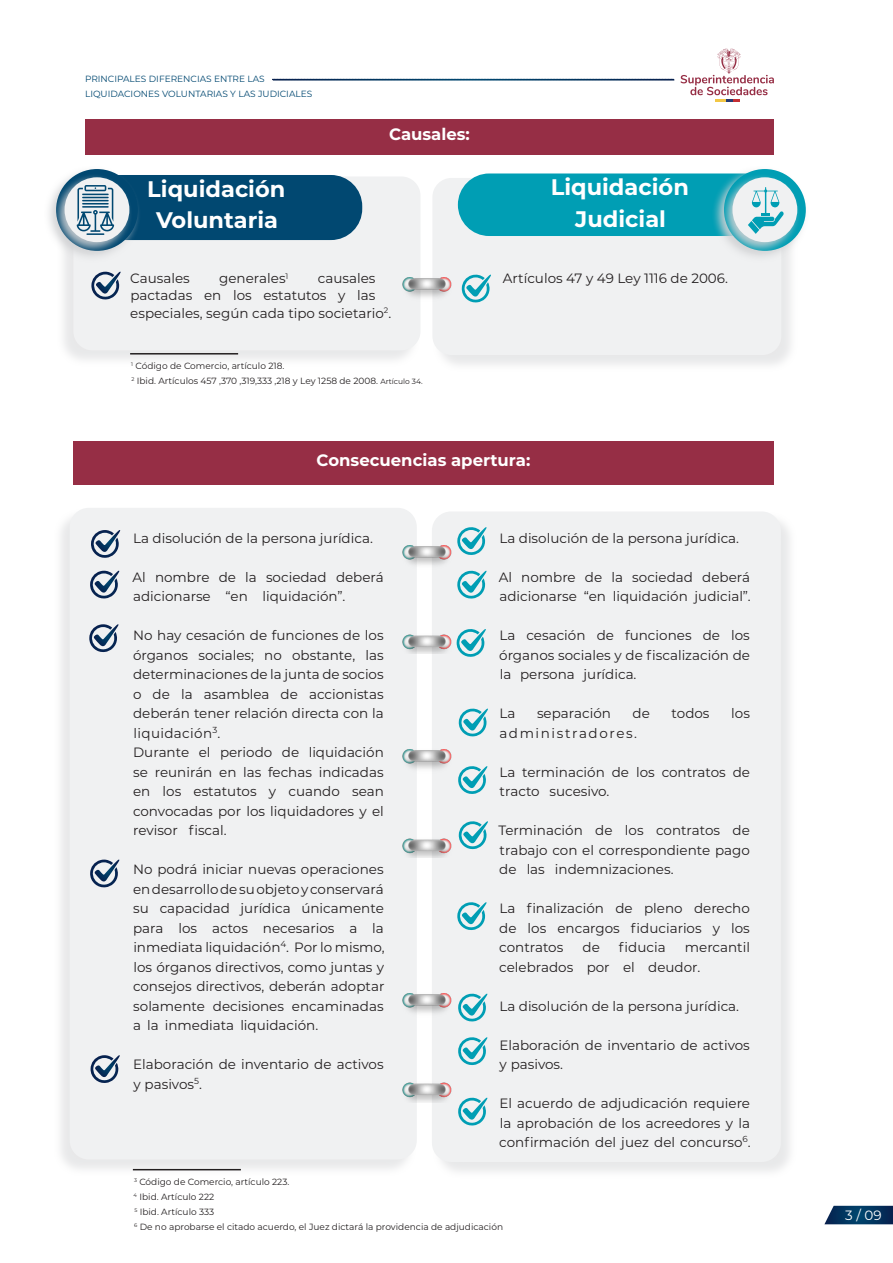
<style>
.page{position:relative;width:893px;height:1263px;background:#fff}
.page>*{position:absolute;margin:0;border:0;box-sizing:border-box;transform-origin:0 0}
.t1{font:700 22.5px "Montserrat";color:#fff}
.t2{font:700 16.5px "Montserrat";color:#fff}
.Estilo_de_párrafo_1{font:13.5px/19.5px "Montserrat";color:#231f20;text-align:justify}
.Estilo_de_párrafo_1-2{font:13.5px "Montserrat";letter-spacing:.12em;color:#231f20}
.t3{font:13.5px "Montserrat";color:#fff}
._6_pt{font:9px "Montserrat";color:#231f20}
.t4{font:9px/15px "Montserrat";color:#014871}
.s1{font-size:7.5px}
</style>
<div class="page">
<svg style="left:824px;top:1206px;width:69px;height:18px"></svg>
<svg style="left:272px;top:79px;width:403px;height:2px"></svg>
<svg style="left:681px;top:49px;width:93px;height:53px"></svg>
<div style="left:432px;top:511px;width:366px;height:668px;background:#f0f1f2"></div>
<div style="left:53px;top:508px;width:363px;height:668px;background:#c2c3c6;opacity:.37"></div>
<div style="left:70px;top:508px;width:347px;height:651px;background:#f0f1f2;border-radius:19px"></div>
<div style="left:433px;top:178px;width:365px;height:194px;background:#c2c3c6;opacity:.37"></div>
<div style="left:432px;top:178px;width:349px;height:177px;background:#f0f1f2;border-radius:19px"></div>
<div style="left:57px;top:176px;width:363px;height:191px;background:#c2c3c6;opacity:.37"></div>
<div style="left:73px;top:176px;width:347px;height:174px;background:#f0f1f2;border-radius:19px"></div>
<div style="left:73px;top:175px;width:289px;height:65px;background:#014871;border-radius:31px"></div>
<div style="left:43px;top:165px;width:99px;height:98px;background:#d1d2d4;opacity:.88"></div>
<div style="left:56px;top:169px;width:82px;height:82px;background:#014871;border-radius:50%"></div>
<div style="left:52px;top:173px;width:81px;height:81px;background:#d1d2d4;opacity:.88"></div>
<div style="left:65px;top:177px;width:64px;height:65px;background:#f0f1f2;border-radius:50%"></div>
<svg style="left:77px;top:185px;width:37px;height:50px"></svg>
<hr style="left:130px;top:353px;width:108px;height:1px;background:#231f20">
<div style="left:73px;top:441px;width:701px;height:44px;background:#962e45"></div>
<svg style="left:91px;top:272px;width:30px;height:28px"></svg>
<svg style="left:462px;top:274px;width:29px;height:29px"></svg>
<hr style="left:133px;top:1169px;width:108px;height:1px;background:#231f20">
<svg style="left:91px;top:530px;width:29px;height:28px"></svg>
<svg style="left:90px;top:571px;width:29px;height:28px"></svg>
<svg style="left:89px;top:624px;width:29px;height:28px"></svg>
<svg style="left:90px;top:859px;width:29px;height:29px"></svg>
<svg style="left:457px;top:527px;width:29px;height:28px"></svg>
<svg style="left:457px;top:570px;width:29px;height:29px"></svg>
<svg style="left:457px;top:629px;width:29px;height:28px"></svg>
<svg style="left:459px;top:708px;width:29px;height:29px"></svg>
<svg style="left:458px;top:766px;width:29px;height:28px"></svg>
<svg style="left:459px;top:821px;width:29px;height:28px"></svg>
<svg style="left:457px;top:902px;width:29px;height:28px"></svg>
<svg style="left:458px;top:993px;width:29px;height:29px"></svg>
<svg style="left:458px;top:1037px;width:29px;height:28px"></svg>
<svg style="left:458px;top:1097px;width:29px;height:29px"></svg>
<svg style="left:90px;top:1055px;width:30px;height:28px"></svg>
<div style="left:85px;top:120px;width:689px;height:35px;background:#962e45"></div>
<div style="left:458px;top:173px;width:326px;height:63px;background:#009eb4;border-radius:31px"></div>
<div style="left:711px;top:165px;width:99px;height:98px;background:#d1d2d4;opacity:.88"></div>
<div style="left:724px;top:169px;width:82px;height:82px;background:#009eb4;border-radius:50%"></div>
<div style="left:720px;top:173px;width:81px;height:81px;background:#d1d2d4;opacity:.88"></div>
<div style="left:732px;top:177px;width:65px;height:65px;background:#f0f1f2;border-radius:50%"></div>
<svg style="left:748px;top:221px;width:11px;height:13px"></svg>
<svg style="left:752px;top:187px;width:32px;height:42px"></svg>
<img style="left:402px;top:545px;width:50px;height:108px">
<img style="left:402px;top:277px;width:50px;height:63px">
<img style="left:402px;top:749px;width:50px;height:109px">
<img style="left:402px;top:993px;width:50px;height:109px">
<p class="t4" style="left:85px;top:71px;width:229px">PRINCIPALES DIFERENCIAS ENTRE LAS<br>LIQUIDACIONES VOLUNTARIAS Y LAS JUDICIALES</p>
<h1 class="t1" style="left:147px;top:173px;width:140px">Liquidación</h1>
<h1 class="t1" style="left:156px;top:204px;width:123px">Voluntaria</h1>
<h1 class="t2" style="left:389px;top:122px;width:82px">Causales:</h1>
<p class="Estilo_de_párrafo_1" style="left:130px;top:268px;width:61px">Causales</p>
<p class="Estilo_de_párrafo_1" style="left:219px;top:268px;width:71px">generales<sup>1</sup></p>
<p class="Estilo_de_párrafo_1" style="left:130px;top:270px;width:247px;line-height:16.5px;text-align:right">causales<br>pactadas en los estatutos y las</p>
<p class="Estilo_de_párrafo_1" style="left:130px;top:303px;width:262px">especiales, según cada tipo societario<sup>2</sup>.</p>
<p class="_6_pt" style="left:131px;top:359px;width:155px"><sup>1</sup> Código de Comercio, artículo 218.</p>
<p class="_6_pt" style="left:131px;top:374px;width:293px"><sup>2</sup> Ibid. Artículos 457 ,370 ,319,333 ,218 y Ley 1258 de 2008. <span class="s1">Artículo 34.</span></p>
<h1 class="t1" style="left:551px;top:171px;width:140px">Liquidación</h1>
<h1 class="t1" style="left:575px;top:203px;width:92px">Judicial</h1>
<p class="Estilo_de_párrafo_1" style="left:503px;top:268px;width:227px">Artículos 47 y 49 Ley 1116 de 2006.</p>
<h1 class="t2" style="left:317px;top:448px;width:215px">Consecuencias apertura:</h1>
<p class="Estilo_de_párrafo_1" style="left:133px;top:528px;width:241px">La disolución de la persona jurídica.</p>
<p class="Estilo_de_párrafo_1" style="left:132px;top:567px;width:253px">Al nombre de la sociedad deberá adicionarse “en liquidación”.</p>
<p class="Estilo_de_párrafo_1" style="left:133px;top:625px;width:252px">No hay cesación de funciones de los órganos sociales; no obstante, las determinaciones de la junta de socios o de la asamblea de accionistas deberán tener relación directa con la liquidación<sup>3</sup>.</p>
<p class="Estilo_de_párrafo_1" style="left:133px;top:742px;width:252px">Durante el periodo de liquidación se reunirán en las fechas indicadas en los estatutos y cuando sean convocadas por los liquidadores y el revisor fiscal.</p>
<p class="Estilo_de_párrafo_1" style="left:133px;top:859px;width:253px">No podrá iniciar nuevas operaciones en desarrollo de su objeto y conservará su capacidad jurídica únicamente para los actos necesarios a la inmediata liquidación<sup>4</sup>. Por lo mismo, los órganos directivos, como juntas y consejos directivos, deberán adoptar solamente decisiones encaminadas a la inmediata liquidación.</p>
<p class="Estilo_de_párrafo_1" style="left:133px;top:1054px;width:252px">Elaboración de inventario de activos y pasivos<sup>5</sup>.</p>
<p class="Estilo_de_párrafo_1" style="left:499px;top:528px;width:241px">La disolución de la persona jurídica.</p>
<p class="Estilo_de_párrafo_1" style="left:499px;top:567px;width:254px">Al nombre de la sociedad deberá adicionarse “en liquidación judicial”.</p>
<p class="Estilo_de_párrafo_1" style="left:499px;top:625px;width:252px">La cesación de funciones de los órganos sociales y de fiscalización de la persona jurídica.</p>
<p class="Estilo_de_párrafo_1" style="left:499px;top:703px;width:17px">La</p>
<p class="Estilo_de_párrafo_1" style="left:537px;top:703px;width:75px">separación</p>
<p class="Estilo_de_párrafo_1" style="left:633px;top:703px;width:19px">de</p>
<p class="Estilo_de_párrafo_1" style="left:672px;top:703px;width:39px">todos</p>
<p class="Estilo_de_párrafo_1" style="left:731px;top:703px;width:20px">los</p>
<p class="Estilo_de_párrafo_1-2" style="left:499px;top:724px;width:139px">administradores.</p>
<p class="Estilo_de_párrafo_1" style="left:499px;top:762px;width:252px">La terminación de los contratos de tracto sucesivo.</p>
<p class="Estilo_de_párrafo_1" style="left:498px;top:820px;width:253px">Terminación de los contratos de trabajo con el correspondiente pago de las indemnizaciones.</p>
<p class="Estilo_de_párrafo_1" style="left:499px;top:898px;width:252px">La finalización de pleno derecho de los encargos fiduciarios y los contratos</p>
<p class="Estilo_de_párrafo_1" style="left:582px;top:937px;width:19px">de</p>
<p class="Estilo_de_párrafo_1" style="left:619px;top:937px;width:48px">fiducia</p>
<p class="Estilo_de_párrafo_1" style="left:499px;top:937px;width:252px;text-indent:186px">mercantil celebrados por el deudor.</p>
<p class="Estilo_de_párrafo_1" style="left:499px;top:996px;width:241px">La disolución de la persona jurídica.</p>
<p class="Estilo_de_párrafo_1" style="left:499px;top:1035px;width:252px">Elaboración de inventario de activos y pasivos.</p>
<p class="Estilo_de_párrafo_1" style="left:499px;top:1093px;width:253px">El acuerdo de adjudicación requiere la aprobación de los acreedores y la confirmación del juez del concurso<sup>6</sup>.</p>
<p class="_6_pt" style="left:134px;top:1175px;width:157px"><sup>3</sup> Código de Comercio, artículo 223.</p>
<p class="_6_pt" style="left:134px;top:1190px;width:82px"><sup>4</sup> Ibid. Artículo 222</p>
<p class="_6_pt" style="left:134px;top:1205px;width:81px"><sup>5</sup> Ibid. Artículo 333</p>
<p class="_6_pt" style="left:134px;top:1220px;width:370px"><sup>6</sup> De no aprobarse el citado acuerdo, el Juez dictará la providencia de adjudicación</p>
<p class="t3" style="left:845px;top:1205px;width:38px">3 / 09</p>
</div>
